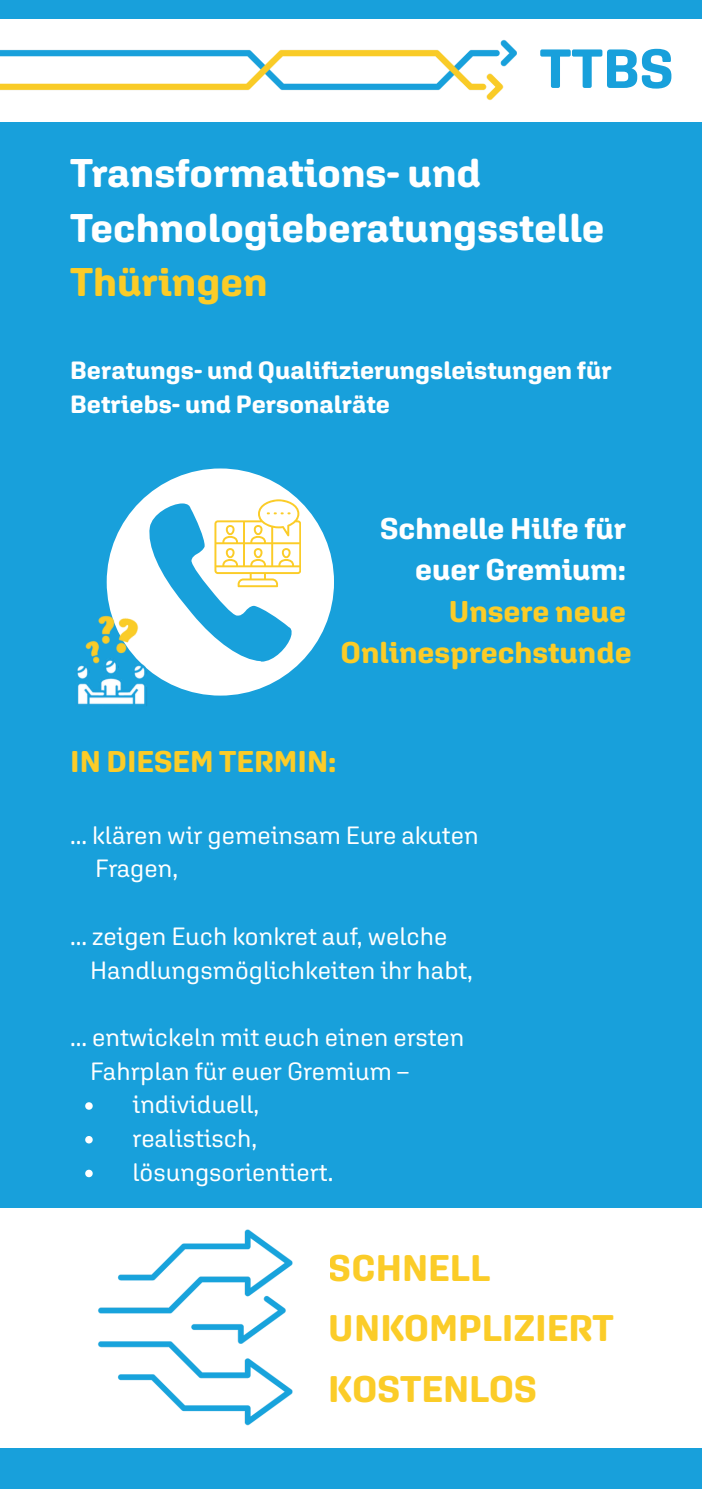
<style>
.page{position:relative;width:702px;height:1489px;background:#fff}
.page>*{position:absolute;margin:0;border:0;box-sizing:border-box;transform-origin:0 0}
.t1{font:700 55px "Aglet Sans";color:#18a0db}
.t2{font:700 40px/54.2px "Aglet Sans";color:#fff}
.t3{font:700 40px "Aglet Sans";color:#fbcc28}
.t4{font:700 37px/60.8px "Aglet Sans";color:#fbcc28}
.t5{font:700 30px/41.2px "Aglet Sans";color:#fbcc28;text-align:right}
.t6{font:700 30px/41.2px "Aglet Sans";color:#fff;text-align:right}
.t7{font:25px/33.8px "Aglet Sans";color:#fff}
.t8{font:700 25px/33.8px "Aglet Sans";color:#fff}
</style>
<div class="page">
<div style="left:0;top:0;width:701px;height:1488px;background:#18a0db"></div>
<svg style="left:107px;top:468px;width:226px;height:227px;fill:#fff"></svg>
<svg style="left:214px;top:499px;width:86px;height:88px;background:#fdf3cd"></svg>
<img style="left:85px;top:605px;width:81px;height:62px">
<img style="left:77px;top:653px;width:72px;height:53px">
<div style="left:0;top:1208px;width:701px;height:239px;background:#fff"></div>
<svg style="left:85px;top:1102px;width:8px;height:8px"></svg>
<img style="left:57px;top:1136px;width:244px;height:353px">
<div style="left:0;top:19px;width:701px;height:102px;background:#fff"></div>
<img style="left:0;top:39px;width:543px;height:83px">
<h1 class="t1" style="left:539px;top:36px;width:135px">TTBS</h1>
<h2 class="t2" style="left:70px;top:146px;width:535px">Transformations- und<br>Technologieberatungsstelle</h2>
<h2 class="t3" style="left:70px;top:258px;width:199px">Thüringen</h2>
<p class="t8" style="left:70px;top:353px;width:542px">Beratungs- und Qualifizierungsleistungen für<br>Betriebs- und Personalräte</p>
<p class="t6" style="left:380px;top:508px;width:247px">Schnelle Hilfe für euer Gremium:</p>
<p class="t5" style="left:340px;top:590px;width:292px">Unsere neue<br>Onlinesprechstunde</p>
<p class="t5" style="left:70px;top:741px;width:267px">IN DIESEM TERMIN:</p>
<p class="t7" style="left:95px;top:818px;width:385px;text-indent:-25px">... klären wir gemeinsam Eure akuten<br>Fragen,</p>
<p class="t7" style="left:90px;top:919px;width:384px;text-indent:-20px">... zeigen Euch konkret auf, welche<br>Handlungsmöglichkeiten ihr habt,</p>
<p class="t7" style="left:70px;top:1020px;width:395px">... entwickeln mit euch einen ersten</p>
<p class="t7" style="left:90px;top:1054px;width:321px">Fahrplan für euer Gremium –</p>
<p class="t7" style="left:132px;top:1088px;width:128px">individuell,</p>
<p class="t7" style="left:132px;top:1121px;width:126px">realistisch,</p>
<p class="t7" style="left:132px;top:1155px;width:202px">lösungsorientiert.</p>
<h3 class="t4" style="left:329px;top:1237px;width:286px">SCHNELL<br>UNKOMPLIZIERT<br>KOSTENLOS</h3>
</div>
